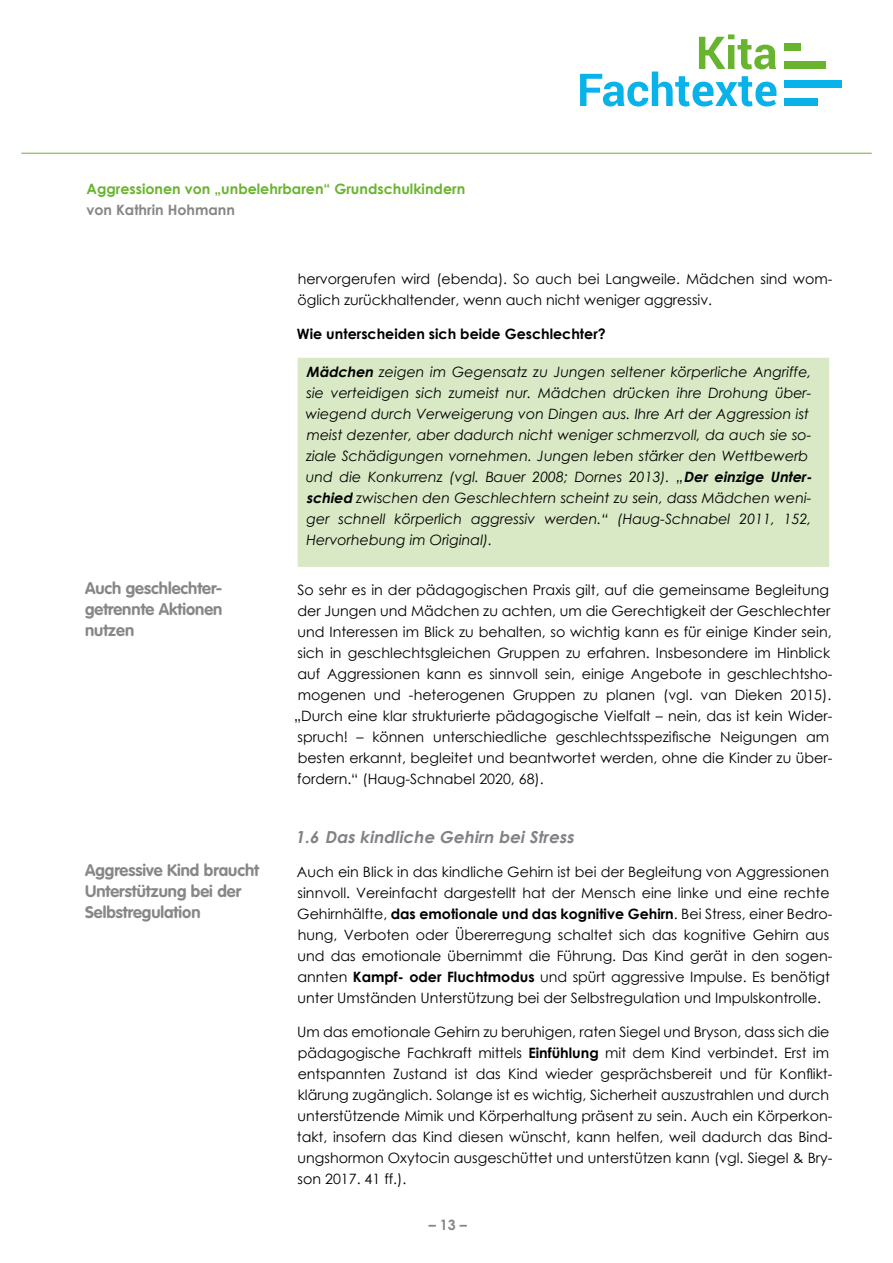
<style>
.page{position:relative;width:893px;height:1263px;background:#fff}
.page>*{position:absolute;margin:0;border:0;box-sizing:border-box;transform-origin:0 0}
.t1{font:700 16.5px/21px "VAG Rounded";color:#878787;text-align:justify}
.t2{font:italic 700 16.5px "Century Gothic";color:#808285}
.t3{font:14.25px/21px "Century Gothic";color:#000}
.t4{font:italic 14.25px/21px "Century Gothic";color:#000}
.t5{font:700 14.25px "Century Gothic";color:#69b42e}
.t6{font:700 14.25px "Century Gothic";color:#000}
.t7{font:700 14.25px "Century Gothic";color:#878787}
.s1{font-weight:700}
</style>
<div class="page">
<hr style="left:21px;top:153px;width:851px;height:1px;background:#69b42e">
<svg style="left:580px;top:34px;width:196px;height:72px"></svg>
<div style="left:784px;top:61px;width:42px;height:8px;background:#68b42e"></div>
<div style="left:784px;top:43px;width:17px;height:8px;background:#68b42e"></div>
<div style="left:784px;top:80px;width:58px;height:8px;background:#09b3e9"></div>
<div style="left:784px;top:98px;width:33px;height:8px;background:#09b3e9"></div>
<div style="left:298px;top:358px;width:531px;height:209px;background:#dae9c5"></div>
<p class="t5" style="left:86px;top:178px;width:380px">Aggressionen von „unbelehrbaren“ Grundschulkindern</p>
<p class="t7" style="left:86px;top:199px;width:150px">von Kathrin Hohmann</p>
<p class="t1" style="left:85px;top:579px;width:139px">Auch geschlechter&shy;getrennte Aktionen nutzen</p>
<p class="t1" style="left:85px;top:861px;width:176px;text-align:left">Aggressive Kind braucht<br>Unterstützung bei der<br>Selbstregulation</p>
<p class="t3" style="left:298px;top:268px;width:536px">hervorgerufen wird (ebenda). So auch bei Langweile. Mädchen sind wom&shy;öglich zurückhaltender, wenn auch nicht weniger aggressiv.</p>
<p class="t6" style="left:297px;top:323px;width:310px">Wie unterscheiden sich beide Geschlechter?</p>
<p class="t4" style="left:305px;top:361px;width:511px"><span class="s1">Mädchen</span> zeigen im Gegensatz zu Jungen seltener körperliche Angriffe, sie verteidigen sich zumeist nur. Mädchen drücken ihre Drohung über&shy;wiegend durch Verweigerung von Dingen aus. Ihre Art der Aggression ist meist dezenter, aber dadurch nicht weniger schmerzvoll, da auch sie so&shy;ziale Schädigungen vornehmen. Jungen leben stärker den Wettbewerb und die Konkurrenz (vgl. Bauer 2008; Dornes 2013). „<span class="s1">Der einzige Unter&shy;schied</span> zwischen den Geschlechtern scheint zu sein, dass Mädchen weni&shy;ger schnell körperlich aggressiv werden.“ (Haug-Schnabel 2011, 152, Hervorhebung im Original).</p>
<p class="t3" style="left:294px;top:579px;width:540px">So sehr es in der pädagogischen Praxis gilt, auf die gemeinsame Begleitung der Jungen und Mädchen zu achten, um die Gerechtigkeit der Geschlechter und Interessen im Blick zu behalten, so wichtig kann es für einige Kinder sein, sich in geschlechtsgleichen Gruppen zu erfahren. Insbesondere im Hinblick auf Aggressionen kann es sinnvoll sein, einige Angebote in geschlechtsho&shy;mogenen und -heterogenen Gruppen zu planen (vgl. van Dieken 2015). „Durch eine klar strukturierte pädagogische Vielfalt – nein, das ist kein Wider&shy;spruch! – können unterschiedliche geschlechtsspezifische Neigungen am besten erkannt, begleitet und beantwortet werden, ohne die Kinder zu über&shy;fordern.“ (Haug-Schnabel 2020, 68).</p>
<p class="t2" style="left:295px;top:824px;width:284px">1.6 Das kindliche Gehirn beiStress</p>
<p class="t3" style="left:297px;top:861px;width:537px">Auch ein Blick in das kindliche Gehirn ist bei der Begleitung von Aggressionen sinnvoll. Vereinfacht dargestellt hat der Mensch eine linke und eine rechte Gehirnhälfte, <span class="s1">das emotionale und das kognitive Gehirn</span>. Bei Stress, einer Bedro&shy;hung, Verboten oder Übererregung schaltet sich das kognitive Gehirn aus und das emotionale übernimmt die Führung. Das Kind gerät in den sogen&shy;annten <span class="s1">Kampf- oder Fluchtmodus</span> und spürt aggressive Impulse. Es benötigt unter Umständen Unterstützung bei der Selbstregulation und Impulskontrolle.</p>
<p class="t3" style="left:297px;top:1021px;width:537px">Um das emotionale Gehirn zu beruhigen, raten Siegel und Bryson, dass sich die pädagogische Fachkraft mittels <span class="s1">Einfühlung</span> mit dem Kind verbindet. Erst im entspannten Zustand ist das Kind wieder gesprächsbereit und für Konflikt&shy;klärung zugänglich. Solange ist es wichtig, Sicherheit auszustrahlen und durch unterstützende Mimik und Körperhaltung präsent zu sein. Auch ein Körperkon&shy;takt, insofern das Kind diesen wünscht, kann helfen, weil dadurch das Bind&shy;ungshormon Oxytocin ausgeschüttet und unterstützen kann (vgl. Siegel &amp; Bry&shy;son 2017. 41 ff.).</p>
<p class="t7" style="left:429px;top:1214px;width:40px">– 13 –</p>
</div>
